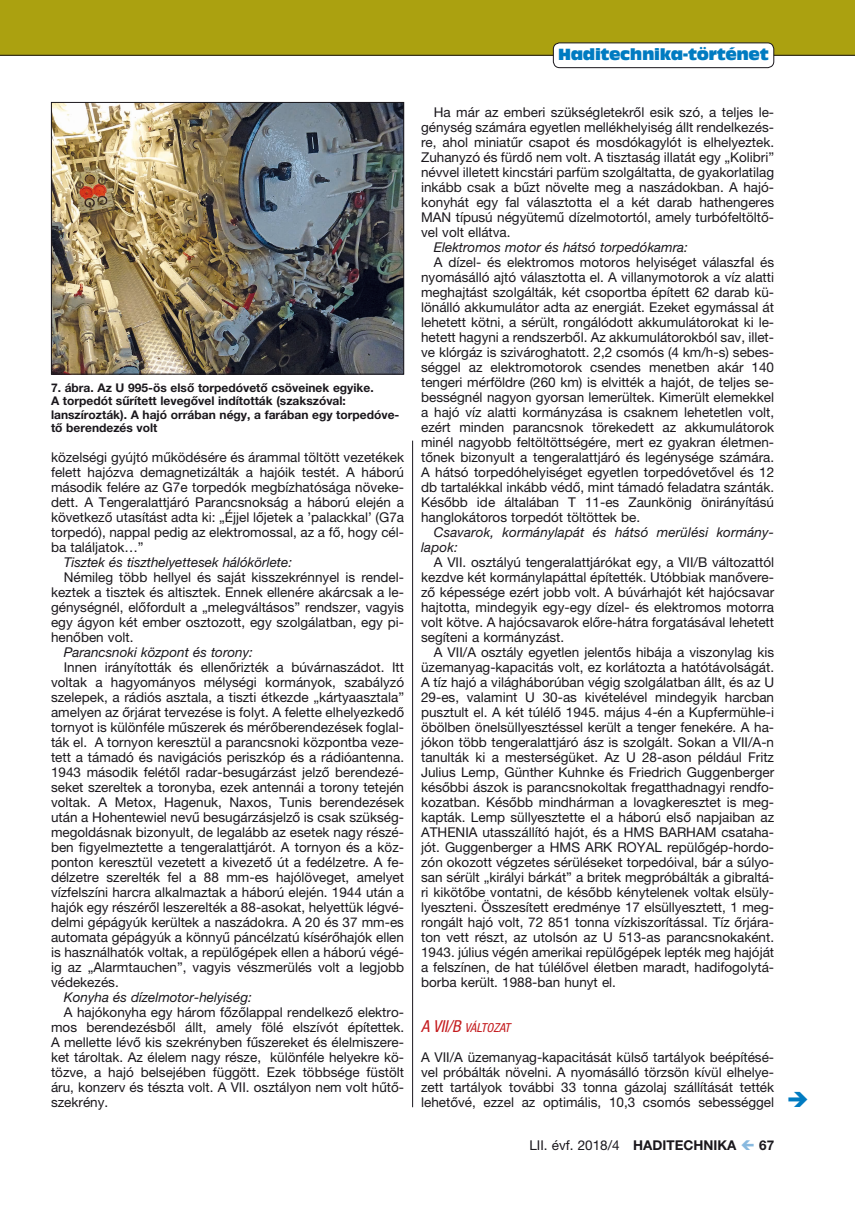
<style>
.page{position:relative;width:855px;height:1212px;background:#fff}
.page>*{position:absolute;margin:0;border:0;box-sizing:border-box;transform-origin:0 0}
.t1{font:15px "Antique Olive Compact";letter-spacing:-.02em;color:#007bc1}
.t2{font:13.5px/15px "Helvetica Neue LT Pro";color:#1a171c;text-align:justify}
.t3{font:italic 13.5px/15px "Helvetica Neue LT Pro";color:#1a171c}
.t4{font:700 13.5px "Helvetica Neue LT Pro";color:#1a171c}
.t5{font:italic condensed 12.3px "Helvetica Neue LT Pro";color:#c41a1d}
.t6{font:700 12px/13.5px "Helvetica Neue LT Pro";color:#1a171c}
.s1{font-size:16.5px}
.s2{font-weight:700}
</style>
<div class="page">
<div style="left:0;top:0;width:855px;height:55px;background:#aba110"></div>
<hr style="left:0;top:55px;width:855px;height:1px;background:#1a171c">
<div style="left:553px;top:43px;width:220px;height:25px;background:#fff;border-radius:6px"></div>
<div style="left:553px;top:43px;width:221px;height:25px;border:1px solid #1a171c;border-radius:6px"></div>
<img style="left:53px;top:104px;width:349px;height:268px">
<div style="left:51px;top:102px;width:353px;height:272px;border:1px solid #1a171c"></div>
<hr style="left:412px;top:441px;width:1px;height:666px;background:#1a171c">
<p class="t1" style="left:558px;top:44px;width:212px">Haditechnika-történet</p>
<p class="t6" style="left:51px;top:380px;width:350px">7. ábra. Az U 995-ös első torpedóvető csöveinek egyike.<br>A torpedót sűrített levegővel indították (szakszóval: lanszírozták). A hajó orrában négy, a farában egy torpedóve&shy;tő berendezés volt</p>
<p class="t2" style="left:51px;top:450px;width:354px">közelségi gyújtó működésére és árammal töltött vezetékek felett hajózva demagnetizálták a hajóik testét. A háború második felére az G7e torpedók megbízhatósága növeke&shy;dett. A Tengeralattjáró Parancsnokság a háború elején a következő utasítást adta ki: „Éjjel lőjetek a ’palackkal’ (G7a torpedó), nappal pedig az elektromossal, az a fő, hogy cél&shy;ba találjatok…”</p>
<p class="t3" style="left:64px;top:555px;width:230px">Tisztek és tiszthelyettesek hálókörlete:</p>
<p class="t2" style="left:51px;top:570px;width:354px;text-indent:13px">Némileg több hellyel és saját kisszekrénnyel is rendel&shy;keztek a tisztek és altisztek. Ennek ellenére akárcsak a le&shy;génységnél, előfordult a „melegváltásos” rendszer, vagyis egy ágyon két ember osztozott, egy szolgálatban, egy pi&shy;henőben volt.</p>
<p class="t3" style="left:64px;top:645px;width:191px">Parancsnoki központ és torony:</p>
<p class="t2" style="left:51px;top:660px;width:354px;text-indent:13px">Innen irányították és ellenőrizték a búvárnaszádot. Itt voltak a hagyományos mélységi kormányok, szabályzó szelepek, a rádiós asztala, a tiszti étkezde „kártyaasztala” amelyen az őrjárat tervezése is folyt. A felette elhelyezkedő tornyot is különféle műszerek és mérőberendezések foglal&shy;ták el. A tornyon keresztül a parancsnoki központba veze&shy;tett a támadó és navigációs periszkóp és a rádióantenna.<br>1943 második felétől radar-besugárzást jelző berendezé&shy;seket szereltek a toronyba, ezek antennái a torony tetején voltak. A Metox, Hagenuk, Naxos, Tunis berendezések után a Hohentewiel nevű besugárzásjelző is csak szükség&shy;megoldásnak bizonyult, de legalább az esetek nagy részé&shy;ben figyelmeztette a tengeralattjárót. A tornyon és a köz&shy;ponton keresztül vezetett a kivezető út a fedélzetre. A fe&shy;délzetre szerelték fel a 88 mm-es hajólöveget, amelyet vízfelszíni harcra alkalmaztak a háború elején. 1944 után a hajók egy részéről leszerelték a 88-asokat, helyettük légvé&shy;delmi gépágyúk kerültek a naszádokra. A 20 és 37 mm-es automata gépágyúk a könnyű páncélzatú kísérőhajók ellen is használhatók voltak, a repülőgépek ellen a háború végé&shy;ig az „Alarmtauchen”, vagyis vészmerülés volt a legjobb védekezés.</p>
<p class="t3" style="left:64px;top:989px;width:190px">Konyha és dízelmotor-helyiség:</p>
<p class="t2" style="left:51px;top:1005px;width:355px;text-indent:13px">A hajókonyha egy három főzőlappal rendelkező elektro&shy;mos berendezésből állt, amely fölé elszívót építettek.<br>A mellette lévő kis szekrényben fűszereket és élelmiszere&shy;ket tároltak. Az élelem nagy része, különféle helyekre kö&shy;tözve, a hajó belsejében függött. Ezek többsége füstölt áru, konzerv és tészta volt. A VII. osztályon nem volt hűtő&shy;szekrény.</p>
<p class="t2" style="left:421px;top:105px;width:354px;text-indent:13px">Ha már az emberi szükségletekről esik szó, a teljes le&shy;génység számára egyetlen mellékhelyiség állt rendelkezés&shy;re, ahol miniatűr csapot és mosdókagylót is elhelyeztek.<br>Zuhanyzó és fürdő nem volt. A tisztaság illatát egy „Kolibri” névvel illetett kincstári parfüm szolgáltatta, de gyakorlatilag inkább csak a bűzt növelte meg a naszádokban. A hajó&shy;konyhát egy fal választotta el a két darab hathengeres MAN típusú négyütemű dízelmotortól, amely turbófeltöltő&shy;vel volt ellátva.</p>
<p class="t3" style="left:434px;top:239px;width:256px">Elektromos motor és hátsó torpedókamra:</p>
<p class="t2" style="left:421px;top:254px;width:354px;text-indent:13px">A dízel- és elektromos motoros helyiséget válaszfal és nyomásálló ajtó választotta el. A villanymotorok a víz alatti meghajtást szolgálták, két csoportba épített 62 darab kü&shy;lönálló akkumulátor adta az energiát. Ezeket egymással át lehetett kötni, a sérült, rongálódott akkumulátorokat ki le&shy;hetett hagyni a rendszerből. Az akkumulátorokból sav, illet&shy;ve klórgáz is szivároghatott. 2,2 csomós (4 km/h-s) sebes&shy;séggel az elektromotorok csendes menetben akár 140 tengeri mérföldre (260 km) is elvitték a hajót, de teljes se&shy;bességnél nagyon gyorsan lemerültek. Kimerült elemekkel a hajó víz alatti kormányzása is csaknem lehetetlen volt, ezért minden parancsnok törekedett az akkumulátorok minél nagyobb feltöltöttségére, mert ez gyakran életmen&shy;tőnek bizonyult a tengeralattjáró és legénysége számára.<br>A hátsó torpedóhelyiséget egyetlen torpedóvetővel és 12 db tartalékkal inkább védő, mint támadó feladatra szánták.<br>Később ide általában T 11-es Zaunkönig önirányítású hanglokátoros torpedót töltöttek be.</p>
<p class="t3" style="left:421px;top:524px;width:353px;text-indent:13px">Csavarok, kormánylapát és hátsó merülési kormány&shy;lapok:</p>
<p class="t2" style="left:421px;top:554px;width:354px;text-indent:13px">A VII. osztályú tengeralattjárókat egy, a VII/B változattól kezdve két kormánylapáttal építették. Utóbbiak manővere&shy;ző képessége ezért jobb volt. A búvárhajót két hajócsavar hajtotta, mindegyik egy-egy dízel- és elektromos motorra volt kötve. A hajócsavarok előre-hátra forgatásával lehetett segíteni a kormányzást.</p>
<p class="t2" style="left:421px;top:644px;width:354px;text-indent:13px">A VII/A osztály egyetlen jelentős hibája a viszonylag kis üzemanyag-kapacitás volt, ez korlátozta a hatótávolságát.<br>A tíz hajó a világháborúban végig szolgálatban állt, és az U 29-es, valamint U 30-as kivételével mindegyik harcban pusztult el. A két túlélő 1945. május 4-én a Kupfermühle-i öbölben önelsüllyesztéssel került a tenger fenekére. A ha&shy;jókon több tengeralattjáró ász is szolgált. Sokan a VII/A-n tanulták ki a mesterségüket. Az U 28-ason például Fritz Julius Lemp, Günther Kuhnke és Friedrich Guggenberger későbbi ászok is parancsnokoltak fregatthadnagyi rendfo&shy;kozatban. Később mindhárman a lovagkeresztet is meg&shy;kapták. Lemp süllyesztette el a háború első napjaiban az ATHENIA utasszállító hajót, és a HMS BARHAM csataha&shy;jót. Guggenberger a HMS ARK ROYAL repülőgép-hordo&shy;zón okozott végzetes sérüléseket torpedóival, bár a súlyo&shy;san sérült „királyi bárkát” a britek megpróbálták a gibraltá&shy;ri kikötőbe vontatni, de később kénytelenek voltak elsül - lyeszteni. Összesített eredménye 17 elsüllyesztett, 1 meg&shy;rongált hajó volt, 72 851 tonna vízkiszorítással. Tíz őrjára&shy;ton vett részt, az utolsón az U 513-as parancsnokaként.<br>1943. július végén amerikai repülőgépek lepték meg hajóját a felszínen, de hat túlélővel életben maradt, hadifogolytá&shy;borba került. 1988-ban hunyt el.</p>
<p class="t5" style="left:421px;top:1021px;width:91px"><span class="s1">A VII/B</span> VÁLTOZAT</p>
<p class="t2" style="left:421px;top:1050px;width:354px">A VII/A üzemanyag-kapacitását külső tartályok beépítésé&shy;vel próbálták növelni. A nyomásálló törzsön kívül elhelye&shy;zett tartályok további 33 tonna gázolaj szállítását tették lehetővé, ezzel az optimális, 10,3 csomós sebességgel</p>
<p class="t2" style="left:529px;top:1137px;width:209px">LII. évf. 2018/4 <span class="s2">HADITECHNIKA</span></p>
<p class="t4" style="left:759px;top:1137px;width:17px">67</p>
</div>
